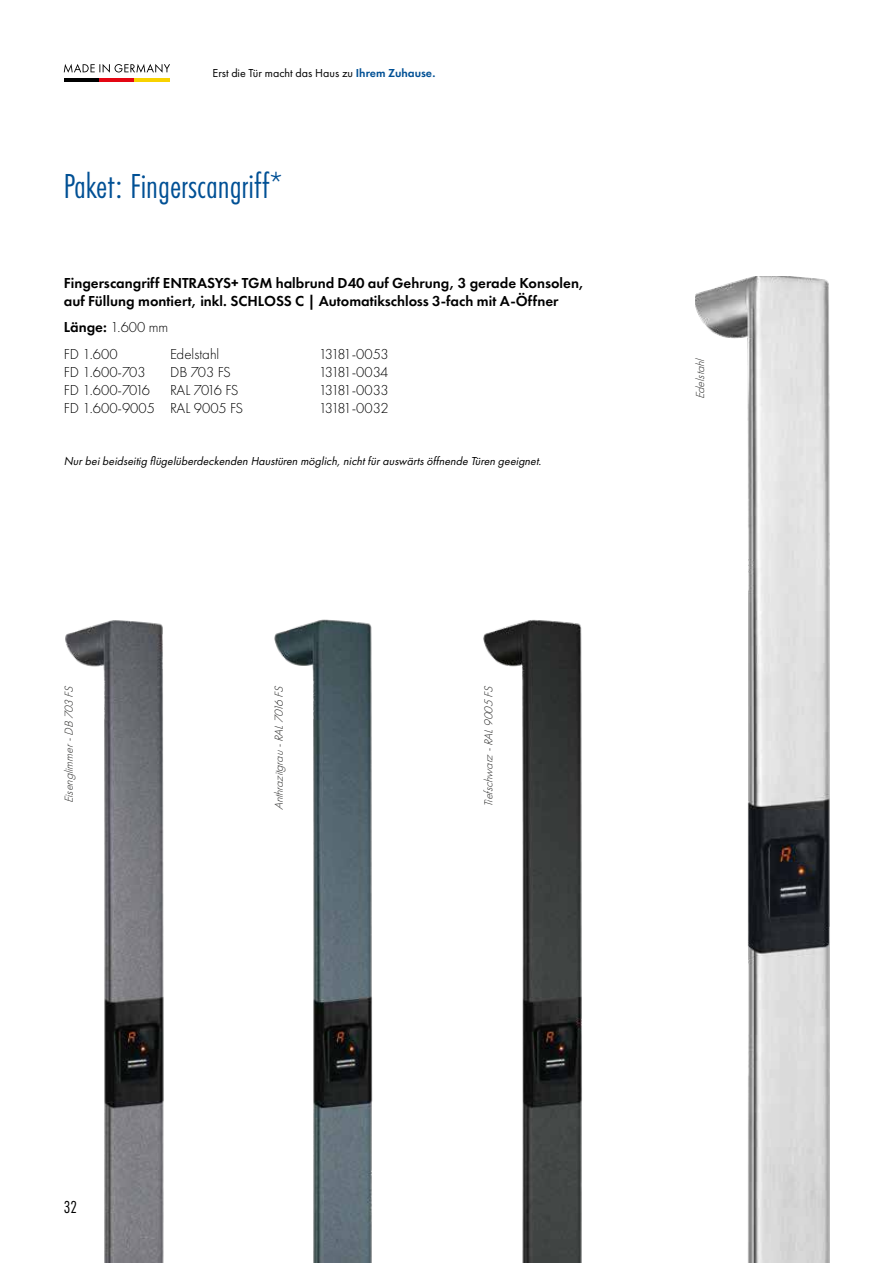
<style>
.page{position:relative;width:893px;height:1263px;background:#fff}
.page>*{position:absolute;margin:0;border:0;box-sizing:border-box;transform-origin:0 0}
.t1{font:36px "Futura PT Cond";color:#005095}
.t2{font:18px "Futura PT Cond";color:#000}
.t3{font:600 15px/18px "Futura PT";color:#000}
.t4{font:300 15px/26.5px "Futura PT";color:#000}
.t5{font:300 15px "Futura PT";letter-spacing:-.125em;color:#000}
.t6{font:300 15px "Futura PT";letter-spacing:-.04em;color:#000}
.t7{font:300 15px "Futura PT";letter-spacing:-.065em;color:#000}
.t8{font:italic 12px "Futura PT";color:#000}
.t9{font:italic 300 12px "Futura PT";color:#282827}
.t10{font:12px "Futura PT";color:#000}
.s1{font-weight:600;color:#005095}
.s2{font-weight:600}
</style>
<div class="page">
<hr style="left:64px;top:78px;width:35px;height:3px;background:#000">
<hr style="left:99px;top:78px;width:36px;height:3px;background:#e30613">
<hr style="left:135px;top:78px;width:35px;height:3px;background:#f8d200">
<svg style="left:64px;top:64px;width:106px;height:9px"></svg>
<img style="left:695px;top:276px;width:135px;height:987px">
<img style="left:65px;top:620px;width:99px;height:643px">
<img style="left:274px;top:619px;width:99px;height:644px">
<img style="left:483px;top:620px;width:99px;height:643px">
<p class="t10" style="left:213px;top:66px;width:225px">Erst die Tür macht das Haus zu <span class="s1">Ihrem Zuhause.</span></p>
<h1 class="t1" style="left:64px;top:165px;width:221px">Paket: Fingerscangriff*</h1>
<p class="t3" style="left:64px;top:274px;width:522px">Fingerscangriff ENTRASYS+ TGM halbrund D40 auf Gehrung, 3 gerade Konsolen, auf Füllung montiert, inkl. SCHLOSS C | Automatikschloss 3-fach mit A-Öffner</p>
<p class="t4" style="left:64px;top:314px;width:106px"><span class="s2">Länge:</span> 1.600 mm<br>FD 1.600</p>
<p class="t4" style="left:170px;top:341px;width:50px">Edelstahl</p>
<p class="t5" style="left:319px;top:345px;width:71px">13181-0053</p>
<p class="t4" style="left:64px;top:359px;width:83px">FD 1.600-703</p>
<p class="t4" style="left:170px;top:359px;width:62px">DB 703 FS</p>
<p class="t5" style="left:319px;top:363px;width:71px">13181-0034</p>
<p class="t6" style="left:64px;top:381px;width:88px">FD 1.600-7016</p>
<p class="t7" style="left:170px;top:381px;width:70px">RAL 7016 FS</p>
<p class="t5" style="left:319px;top:381px;width:71px">13181-0033</p>
<p class="t4" style="left:64px;top:395px;width:181px">FD 1.600-9005 RAL 9005 FS</p>
<p class="t5" style="left:319px;top:399px;width:71px">13181-0032</p>
<p class="t8" style="left:64px;top:453px;width:482px">Nurbeibeidseitig flügelüberdeckenden Haustüren möglich,nichtfürauswärtsöffnende Türen geeignet.</p>
<p class="t9" style="left:62px;top:803px;width:120px;rotate:-90deg">Eisenglimmer-DB 703 FS</p>
<p class="t9" style="left:272px;top:810px;width:127px;rotate:-90deg">Anthrazitgrau -RAL7016 FS</p>
<p class="t9" style="left:482px;top:807px;width:124px;rotate:-90deg">Tiefschwarz -RAL9005 FS</p>
<p class="t9" style="left:693px;top:399px;width:43px;rotate:-90deg">Edelstahl</p>
<p class="t2" style="left:64px;top:1196px;width:15px">32</p>
</div>
